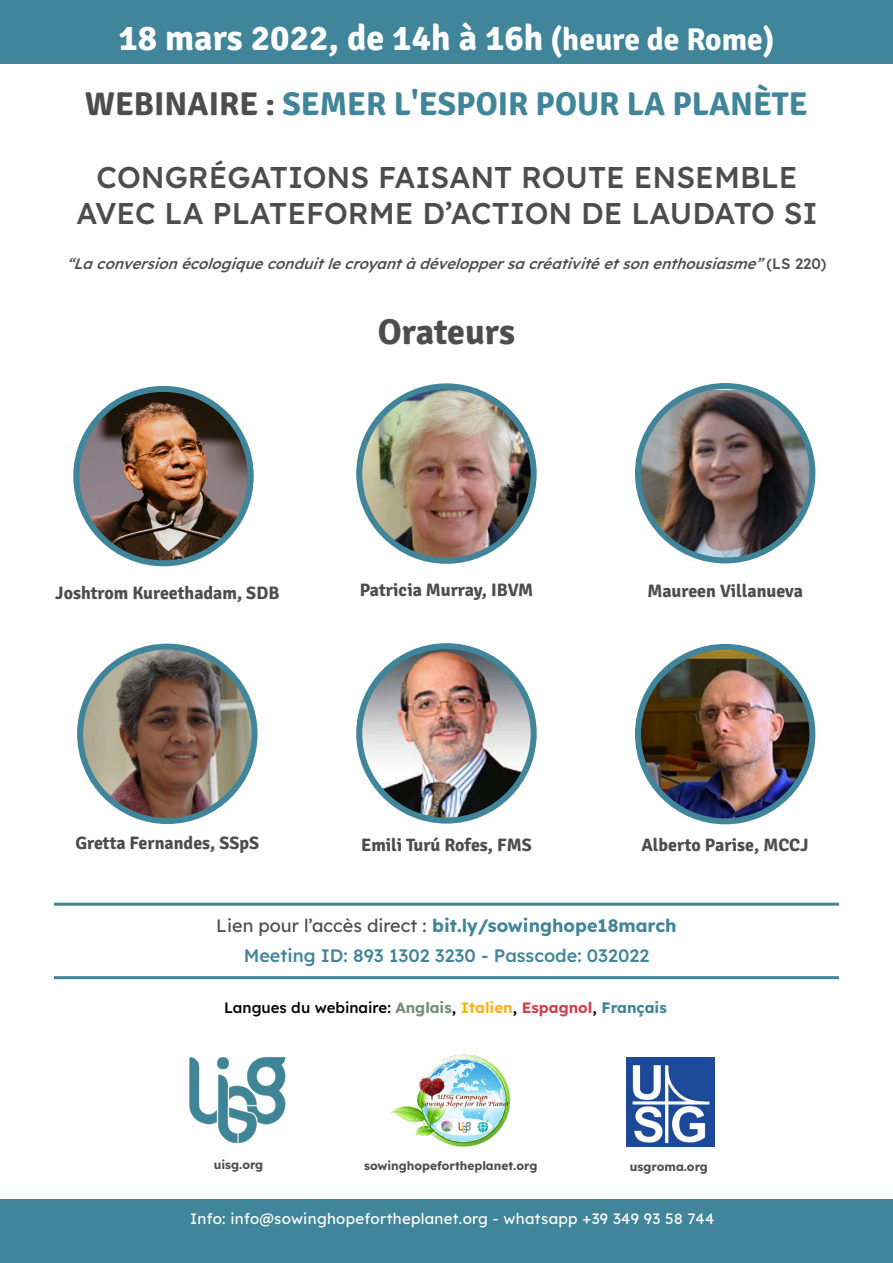
<style>
.page{position:relative;width:893px;height:1263px;background:#fff}
.page>*{position:absolute;margin:0;border:0;box-sizing:border-box;transform-origin:0 0}
.t1{font:700 36px "Signika";color:#fff}
.t2{font:700 36px "Signika";color:#4d4d4d}
.t3{font:700 33px "Signika";color:#408599}
.t4{font:500 30px/36px "Lexend";color:#4d4d4d;text-align:center}
.t5{font:700 18px "Signika";color:#4d4d4d}
.t6{font:700 18px "Lexend";color:#408599}
.t7{font:500 18px "Lexend";color:#408599}
.t8{font:italic 500 15px "Lexend";color:#4d4d4d}
.t9{font:15px "Lexend";letter-spacing:.02em;color:#fff}
.t10{font:500 15px "Lexend";color:#000}
.t11{font:700 12px "Lexend";color:#4d4d4d}
.s1{font-size:31.5px}
.s2{color:#4d4d4d}
.s3{font-style:normal}
.s4{font-weight:400;color:#4d4d4d}
.s5{font-weight:700;color:#738f73}
.s6{font-weight:700}
.s7{font-weight:700;color:#fab31c}
.s8{font-weight:700;color:#d1404d}
.s9{font-weight:700;color:#408599}
</style>
<div class="page">
<div style="left:0;top:0;width:893px;height:64px;background:#408599"></div>
<div style="left:0;top:1199px;width:893px;height:64px;background:#408599"></div>
<hr style="left:54px;top:903px;width:785px;height:3px;background:#408599">
<hr style="left:54px;top:976px;width:785px;height:3px;background:#408599">
<img style="left:189px;top:1058px;width:97px;height:86px">
<img style="left:626px;top:1058px;width:88px;height:89px">
<img style="left:391px;top:1054px;width:120px;height:93px">
<img style="left:359px;top:386px;width:172px;height:175px">
<div style="left:356px;top:383px;width:181px;height:181px;border:6px solid #408599;border-radius:50%"></div>
<img style="left:362px;top:646px;width:169px;height:175px">
<div style="left:356px;top:643px;width:181px;height:181px;border:6px solid #408599;border-radius:50%"></div>
<img style="left:639px;top:389px;width:173px;height:171px">
<div style="left:635px;top:383px;width:180px;height:180px;border:6px solid #408599;border-radius:50%"></div>
<img style="left:638px;top:647px;width:174px;height:174px;border-radius:87px">
<div style="left:635px;top:644px;width:180px;height:180px;border:6px solid #408599;border-radius:50%"></div>
<img style="left:80px;top:647px;width:175px;height:174px;border-radius:87px">
<div style="left:77px;top:644px;width:181px;height:180px;border:6px solid #408599;border-radius:50%"></div>
<img style="left:76px;top:389px;width:175px;height:174px;border-radius:87px">
<div style="left:73px;top:386px;width:181px;height:180px;border:6px solid #408599;border-radius:50%"></div>
<p class="t1" style="left:118px;top:12px;width:658px">18 mars 2022, de 14h à 16h <span class="s1">(heure de Rome)</span></p>
<p class="t3" style="left:85px;top:80px;width:724px"><span class="s2">WEBINAIRE :</span> SEMER L'ESPOIR POUR LA PLANÈTE</p>
<p class="t4" style="left:76px;top:157px;width:743px">CONGRÉGATIONS FAISANT ROUTE ENSEMBLE<br>AVEC LA PLATEFORME D’ACTION DE LAUDATO SI</p>
<p class="t8" style="left:66px;top:253px;width:762px">“Laconversionécologiqueconduitlecroyantàdéveloppersacréativitéetsonenthousiasme”<span class="s3">( L S 2 2 0 )</span></p>
<p class="t2" style="left:378px;top:306px;width:139px">Orateurs</p>
<p class="t5" style="left:55px;top:580px;width:226px">Joshtrom Kureethadam, SDB</p>
<p class="t5" style="left:360px;top:577px;width:175px">Patricia Murray, IBVM</p>
<p class="t5" style="left:647px;top:578px;width:157px">Maureen Villanueva</p>
<p class="t5" style="left:75px;top:830px;width:185px">Gretta Fernandes, SSpS</p>
<p class="t5" style="left:642px;top:832px;width:169px">Alberto Parise, MCCJ</p>
<p class="t5" style="left:361px;top:832px;width:172px">Emili Turú Rofes, FMS</p>
<p class="t6" style="left:216px;top:912px;width:462px"><span class="s4">Lien pour l’accès direct :</span> bit.ly/sowinghope18march</p>
<p class="t7" style="left:244px;top:943px;width:407px">Meeting ID: 893 1302 3230 - Passcode: 032022</p>
<p class="t10" style="left:224px;top:997px;width:444px">Langues du webinaire: <span class="s5">Anglais</span><span class="s6">,</span> <span class="s7">Italien</span><span class="s6">,</span> <span class="s8">Espagnol</span><span class="s6">,</span> <span class="s9">Français</span></p>
<p class="t11" style="left:214px;top:1156px;width:51px">uisg.org</p>
<p class="t11" style="left:364px;top:1157px;width:175px">sowinghopefortheplanet.org</p>
<p class="t11" style="left:630px;top:1158px;width:80px">usgroma.org</p>
<p class="t9" style="left:190px;top:1208px;width:526px">Info: info@sowinghopefortheplanet.org - whatsapp +39 349 93 58 744</p>
</div>
